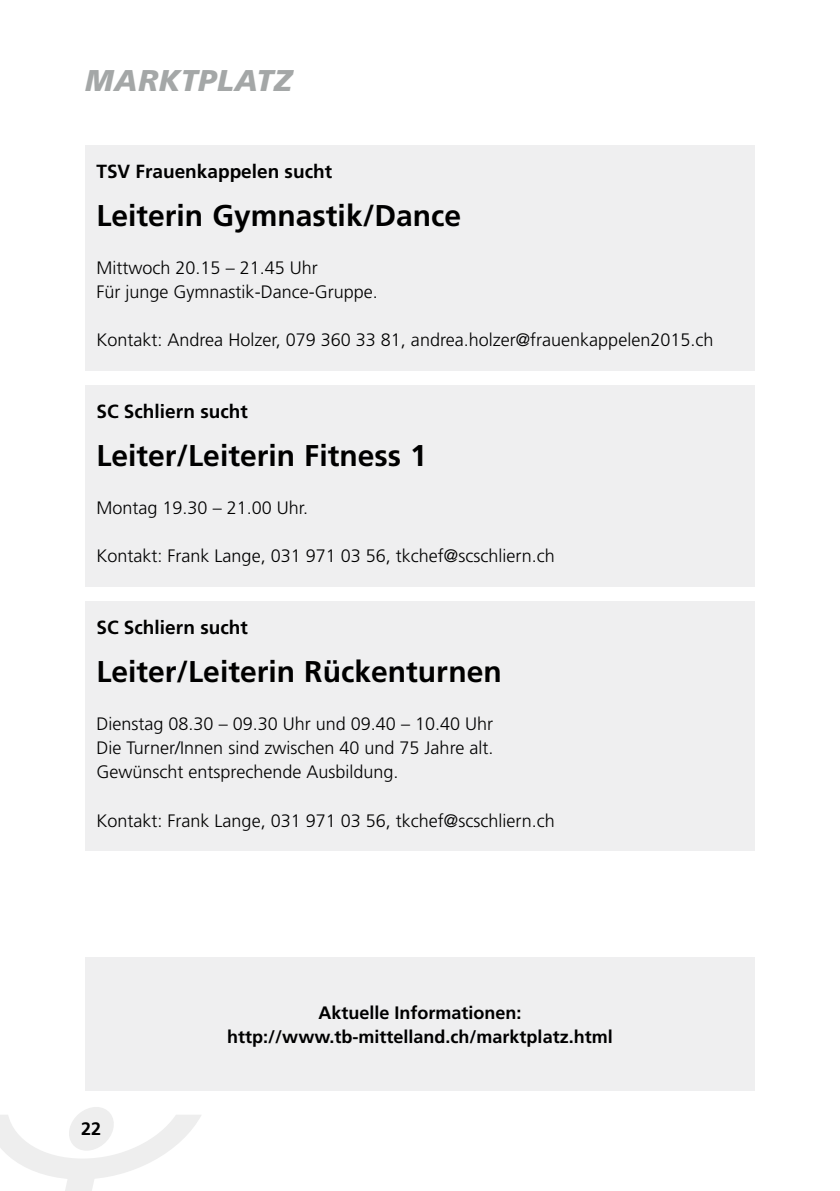
<style>
.page{position:relative;width:840px;height:1191px;background:#fff}
.page>*{position:absolute;margin:0;border:0;box-sizing:border-box;transform-origin:0 0}
.t1{font:700 30px "Frutiger";color:#000}
.t2{font:italic 900 30px "Frutiger";letter-spacing:.02em;color:#a4a7a7}
.t3{font:700 19px "Frutiger";color:#000}
.t4{font:300 18px/24px "Frutiger";color:#000}
.t5{font:700 18px/24px "Frutiger";color:#000;text-align:center}
</style>
<div class="page">
<svg style="left:0;top:1107px;width:201px;height:84px"></svg>
<div style="left:85px;top:956px;width:669px;height:134px;background:#efeff0"></div>
<div style="left:85px;top:145px;width:669px;height:225px;background:#efeff0"></div>
<div style="left:85px;top:385px;width:669px;height:201px;background:#efeff0"></div>
<div style="left:85px;top:601px;width:669px;height:249px;background:#efeff0"></div>
<h1 class="t2" style="left:85px;top:63px;width:153px">MARKTPLATZ</h1>
<p class="t3" style="left:96px;top:160px;width:237px">TSV Frauenkappelen sucht</p>
<h1 class="t1" style="left:96px;top:198px;width:366px">Leiterin Gymnastik/Dance</h1>
<p class="t4" style="left:96px;top:256px;width:283px">Mittwoch 20.15 – 21.45 Uhr<br>Für junge Gymnastik-Dance-Gruppe.</p>
<p class="t4" style="left:96px;top:328px;width:618px">Kontakt: Andrea Holzer, 079 360 33 81, andrea.holzer@frauenkappelen2015.ch</p>
<p class="t3" style="left:96px;top:400px;width:153px">SC Schliern sucht</p>
<h1 class="t1" style="left:96px;top:438px;width:332px">Leiter/Leiterin Fitness 1</h1>
<p class="t4" style="left:96px;top:496px;width:213px">Montag 19.30 – 21.00 Uhr.</p>
<p class="t4" style="left:96px;top:544px;width:459px">Kontakt: Frank Lange, 031 971 03 56, tkchef@scschliern.ch</p>
<p class="t3" style="left:96px;top:616px;width:153px">SC Schliern sucht</p>
<h1 class="t1" style="left:96px;top:654px;width:406px">Leiter/Leiterin Rückenturnen</h1>
<p class="t4" style="left:96px;top:712px;width:398px;text-align:justify">Dienstag 08.30 – 09.30 Uhr und 09.40 – 10.40 Uhr Die Turner/Innen sind zwischen 40 und 75 Jahre alt.<br>Gewünscht entsprechende Ausbildung.</p>
<p class="t4" style="left:96px;top:808px;width:459px">Kontakt: Frank Lange, 031 971 03 56, tkchef@scschliern.ch</p>
<p class="t5" style="left:81px;top:1117px;width:22px">22</p>
<p class="t5" style="left:227px;top:1000px;width:387px">Aktuelle Informationen: http://www.tb-mittelland.ch/marktplatz.html</p>
</div>
